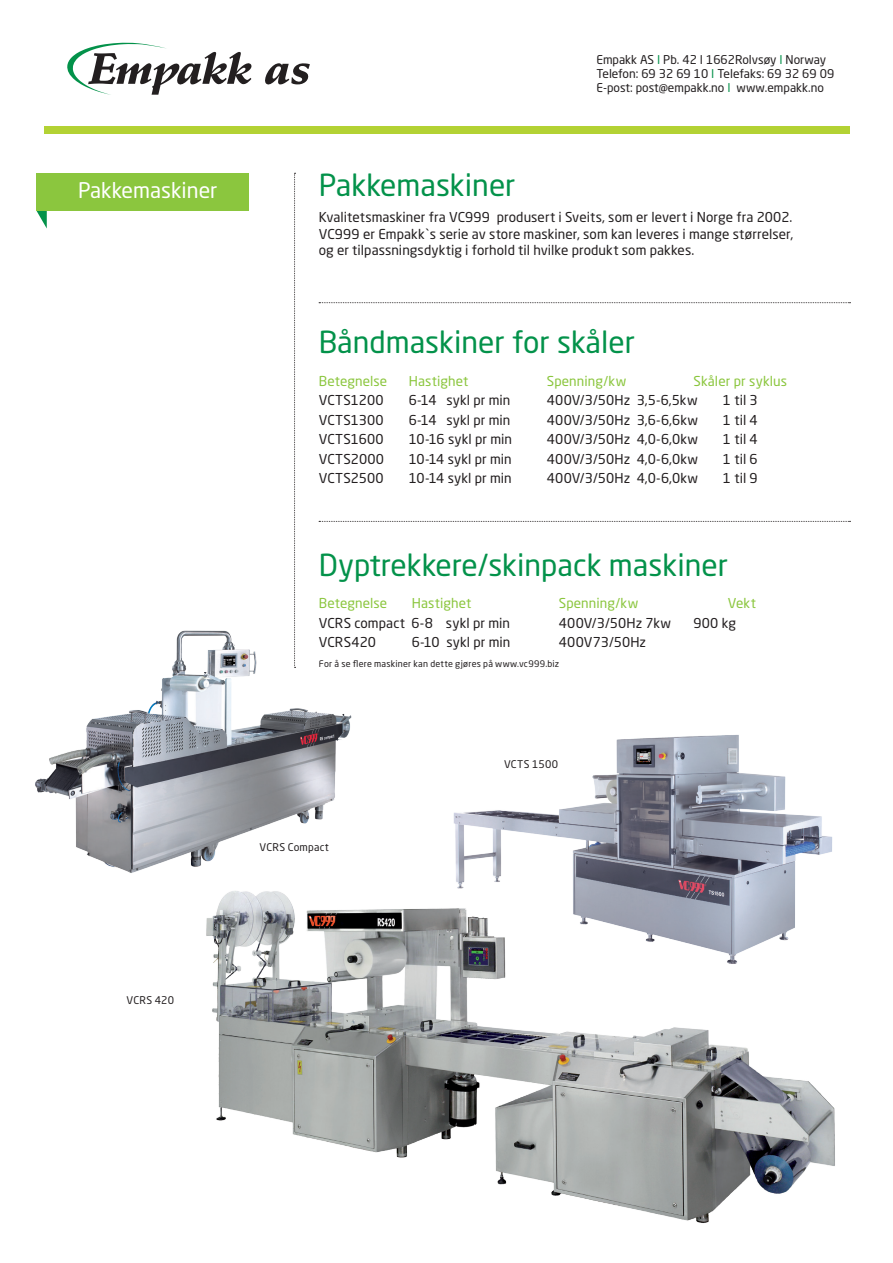
<style>
.page{position:relative;width:893px;height:1263px;background:#fff}
.page>*{position:absolute;margin:0;border:0;box-sizing:border-box;transform-origin:0 0}
.t1{font:30px "Neo Sans Std";color:#03924a}
.t2{font:21.3px "Neo Sans Std";color:#fff}
.t3{font:13.5px "Neo Sans Std";letter-spacing:.005em;color:#231f20}
.t4{font:13.5px "Neo Sans Std";letter-spacing:.01em;color:#8bc63e}
.t5{font:12px "Neo Sans Std";color:#231f20}
.t6{font:10.5px "Neo Sans Std";letter-spacing:.02em;color:#231f20}
.t7{font:9px "Neo Sans Std";letter-spacing:.025em;color:#231f20}
.s1{color:#04914a}
</style>
<div class="page">
<div style="left:45px;top:127px;width:805px;height:7px;background:#b3d234"></div>
<svg style="left:265px;top:63px;width:45px;height:22px"></svg>
<svg style="left:67px;top:43px;width:185px;height:52px"></svg>
<svg style="left:36px;top:210px;width:11px;height:19px"></svg>
<div style="left:36px;top:173px;width:213px;height:37px;background:#8bc63e"></div>
<svg style="left:294px;top:173px;width:2px;height:438px"></svg>
<svg style="left:319px;top:302px;width:531px;height:1px"></svg>
<svg style="left:319px;top:521px;width:531px;height:1px"></svg>
<img style="left:206px;top:897px;width:629px;height:326px">
<img style="left:35px;top:611px;width:317px;height:286px">
<img style="left:438px;top:735px;width:397px;height:237px">
<p class="t2" style="left:78px;top:177px;width:141px">Pakkemaskiner</p>
<p class="t1" style="left:319px;top:167px;width:198px">Pakkemaskiner</p>
<p class="t5" style="left:596px;top:52px;width:231px">Empakk AS <span class="s1">I</span> Pb. 42 I 1662Rolvsøy <span class="s1">I</span> Norway</p>
<p class="t5" style="left:596px;top:66px;width:239px">Telefon: 69 32 69 10 <span class="s1">I</span> Telefaks: 69 32 69 09</p>
<p class="t5" style="left:596px;top:81px;width:229px">E-post: post@empakk.no <span class="s1">I</span> www.empakk.no</p>
<p class="t3" style="left:319px;top:209px;width:475px">Kvalitetsmaskiner fra VC999 produsert i Sveits, som er levert i Norge fra 2002.</p>
<p class="t3" style="left:319px;top:225px;width:476px">VC999 er Empakk`s serie av store maskiner, som kan leveres i mange størrelser,</p>
<p class="t3" style="left:319px;top:241px;width:377px">og er tilpassningsdyktig i forhold til hvilke produkt som pakkes.</p>
<p class="t1" style="left:319px;top:324px;width:318px">Båndmaskiner for skåler</p>
<p class="t4" style="left:319px;top:373px;width:70px">Betegnelse</p>
<p class="t4" style="left:409px;top:373px;width:61px">Hastighet</p>
<p class="t4" style="left:547px;top:373px;width:81px">Spenning/kw</p>
<p class="t4" style="left:694px;top:373px;width:95px">Skåler pr syklus</p>
<p class="t3" style="left:319px;top:392px;width:66px">VCTS1200</p>
<p class="t3" style="left:409px;top:392px;width:103px">6-14 sykl pr min</p>
<p class="t3" style="left:547px;top:392px;width:152px">400V/3/50Hz 3,5-6,5kw</p>
<p class="t3" style="left:723px;top:392px;width:36px">1 til 3</p>
<p class="t3" style="left:319px;top:412px;width:66px">VCTS1300</p>
<p class="t3" style="left:409px;top:412px;width:103px">6-14 sykl pr min</p>
<p class="t3" style="left:547px;top:412px;width:153px">400V/3/50Hz 3,6-6,6kw</p>
<p class="t3" style="left:723px;top:412px;width:36px">1 til 4</p>
<p class="t3" style="left:319px;top:431px;width:66px">VCTS1600</p>
<p class="t3" style="left:409px;top:431px;width:105px">10-16 sykl pr min</p>
<p class="t3" style="left:547px;top:431px;width:153px">400V/3/50Hz 4,0-6,0kw</p>
<p class="t3" style="left:723px;top:431px;width:36px">1 til 4</p>
<p class="t3" style="left:319px;top:451px;width:67px">VCTS2000</p>
<p class="t3" style="left:409px;top:451px;width:104px">10-14 sykl pr min</p>
<p class="t3" style="left:547px;top:451px;width:153px">400V/3/50Hz 4,0-6,0kw</p>
<p class="t3" style="left:723px;top:451px;width:36px">1 til 6</p>
<p class="t3" style="left:319px;top:470px;width:66px">VCTS2500</p>
<p class="t3" style="left:409px;top:470px;width:104px">10-14 sykl pr min</p>
<p class="t3" style="left:547px;top:470px;width:153px">400V/3/50Hz 4,0-6,0kw</p>
<p class="t3" style="left:723px;top:470px;width:36px">1 til 9</p>
<p class="t1" style="left:319px;top:546px;width:411px">Dyptrekkere/skinpack maskiner</p>
<p class="t4" style="left:319px;top:595px;width:70px">Betegnelse</p>
<p class="t4" style="left:412px;top:595px;width:61px">Hastighet</p>
<p class="t4" style="left:559px;top:595px;width:81px">Spenning/kw</p>
<p class="t4" style="left:728px;top:595px;width:30px">Vekt</p>
<p class="t3" style="left:319px;top:615px;width:193px">VCRS compact 6-8 sykl pr min</p>
<p class="t3" style="left:559px;top:615px;width:114px">400V/3/50Hz 7kw</p>
<p class="t3" style="left:693px;top:615px;width:44px">900 kg</p>
<p class="t3" style="left:319px;top:634px;width:59px">VCRS420</p>
<p class="t3" style="left:412px;top:634px;width:100px">6-10 sykl pr min</p>
<p class="t3" style="left:559px;top:634px;width:89px">400V73/50Hz</p>
<p class="t7" style="left:319px;top:658px;width:242px">For å se flere maskiner kan dette gjøres på www.vc999.biz</p>
<p class="t6" style="left:127px;top:994px;width:49px">VCRS 420</p>
<p class="t6" style="left:260px;top:841px;width:71px">VCRS Compact</p>
<p class="t6" style="left:504px;top:758px;width:55px">VCTS 1500</p>
</div>
